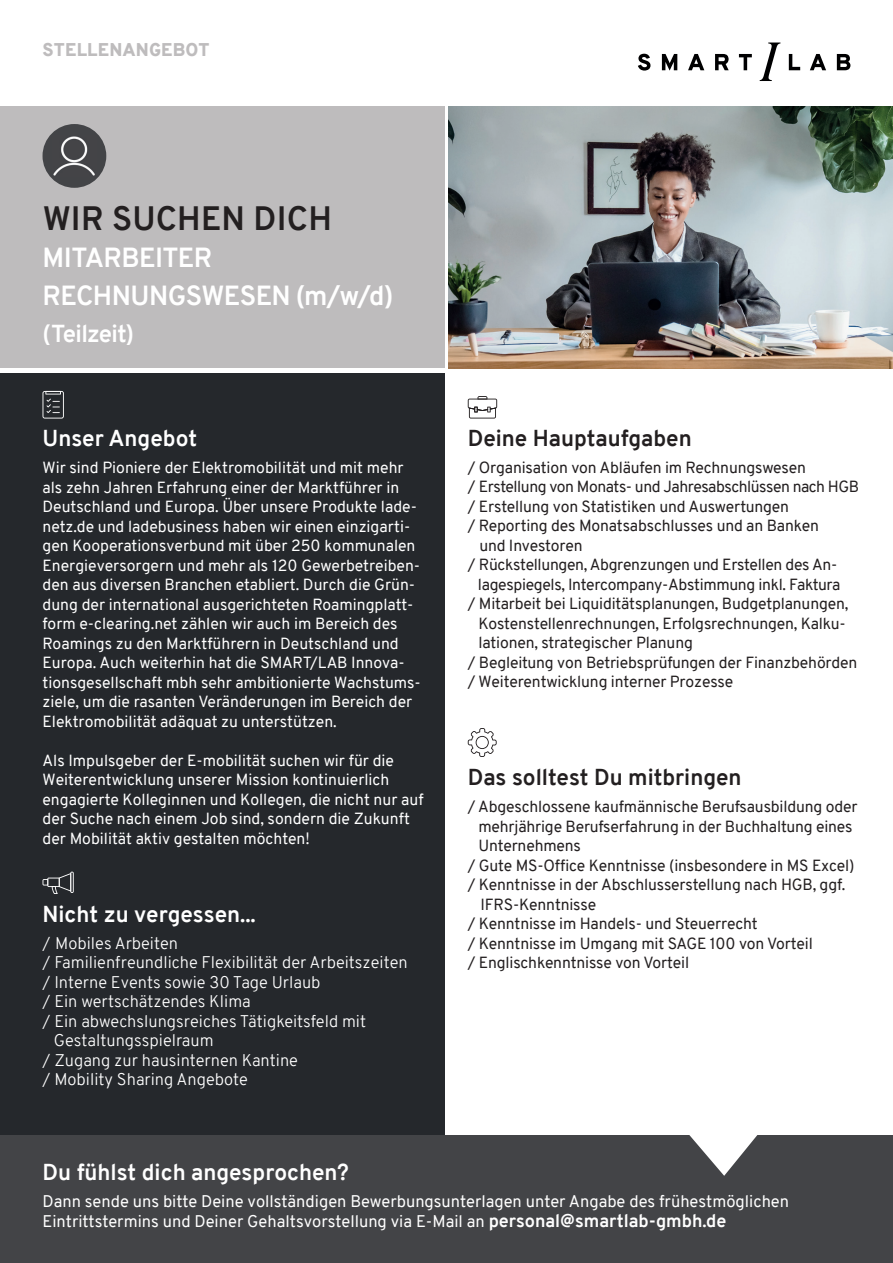
<style>
.page{position:relative;width:893px;height:1263px;background:#fff}
.page>*{position:absolute;margin:0;border:0;box-sizing:border-box;transform-origin:0 0}
.t1{font:700 33px "Overpass";letter-spacing:.005em;color:#231f20}
.t2{font:700 27px/37.5px "Overpass";letter-spacing:-.025em;color:#fff}
.t3{font:700 24px "Overpass";letter-spacing:-.025em;color:#fff}
.t4{font:700 22.5px "Overpass";color:#fff}
.t5{font:700 22.5px "Overpass";color:#231f20}
.t6{font:900 18px "Overpass";letter-spacing:.01em;color:#bebcbd}
.t7{font:300 16.5px "Overpass";color:#fff}
.t8{font:16.5px/19.5px "Overpass";color:#fff}
.t9{font:15.75px/19.5px "Overpass";color:#fff}
.t10{font:15.75px "Overpass";letter-spacing:-.01em;color:#231f20}
.t11{font:15.75px "Overpass";letter-spacing:-.03em;color:#231f20}
.s1{font-weight:700;font-size:18px}
</style>
<div class="page">
<div style="left:0;top:106px;width:444px;height:262px;background:#bebcbd"></div>
<svg style="left:638px;top:54px;width:12px;height:17px"></svg>
<svg style="left:662px;top:54px;width:15px;height:17px"></svg>
<svg style="left:688px;top:54px;width:16px;height:16px"></svg>
<svg style="left:715px;top:54px;width:14px;height:16px"></svg>
<svg style="left:739px;top:54px;width:13px;height:16px"></svg>
<svg style="left:789px;top:54px;width:11px;height:16px"></svg>
<svg style="left:810px;top:54px;width:16px;height:16px"></svg>
<svg style="left:837px;top:54px;width:13px;height:16px"></svg>
<svg style="left:760px;top:43px;width:20px;height:38px"></svg>
<div style="left:0;top:372px;width:444px;height:835px;background:#25282c"></div>
<svg style="left:43px;top:391px;width:21px;height:28px"></svg>
<svg style="left:43px;top:873px;width:27px;height:21px"></svg>
<svg style="left:70px;top:872px;width:4px;height:21px"></svg>
<hr style="left:71px;top:872px;width:2px;height:20px;background:#fff">
<div style="left:43px;top:124px;width:63px;height:64px;background:#434447;border-radius:50%"></div>
<img style="left:53px;top:136px;width:42px;height:40px">
<svg style="left:468px;top:396px;width:29px;height:23px"></svg>
<svg style="left:468px;top:728px;width:29px;height:29px"></svg>
<img style="left:449px;top:106px;width:444px;height:262px">
<div style="left:0;top:1135px;width:893px;height:128px;background:#434447"></div>
<svg style="left:689px;top:1135px;width:69px;height:41px"></svg>
<p class="t6" style="left:43px;top:37px;width:168px">STELLENANGEBOT</p>
<h1 class="t1" style="left:43px;top:195px;width:291px">WIR SUCHEN DICH</h1>
<h2 class="t2" style="left:43px;top:239px;width:352px">MITARBEITER<br>RECHNUNGSWESEN (m/w/d)</h2>
<h3 class="t3" style="left:43px;top:317px;width:93px">(Teilzeit)</h3>
<h3 class="t4" style="left:43px;top:422px;width:156px">Unser Angebot</h3>
<p class="t9" style="left:43px;top:458px;width:380px">Wir sind Pioniere der Elektromobilität und mit mehr als zehn Jahren Erfahrung einer der Marktführer in Deutschland und Europa. Über unsere Produkte lade&shy;netz.de und ladebusiness haben wir einen einzigarti&shy;gen Kooperationsverbund mit über 250 kommunalen Energieversorgern und mehr als 120 Gewerbetreiben&shy;den aus diversen Branchen etabliert. Durch die Grün&shy;dung der international ausgerichteten Roamingplatt&shy;form e-clearing.net zählen wir auch im Bereich des Roamings zu den Marktführern in Deutschland und Europa. Auch weiterhin hat die SMART/LAB Innova&shy;tionsgesellschaft mbh sehr ambitionierte Wachstums&shy;ziele, um die rasanten Veränderungen im Bereich der Elektromobilität adäquat zu unterstützen.</p>
<p class="t9" style="left:43px;top:750px;width:383px">Als Impulsgeber der E-mobilität suchen wir für die Weiterentwicklung unserer Mission kontinuierlich engagierte Kolleginnen und Kollegen, die nicht nur auf der Suche nach einem Job sind, sondern die Zukunft der Mobilität aktiv gestalten möchten!</p>
<h3 class="t4" style="left:43px;top:898px;width:215px">Nicht zu vergessen...</h3>
<p class="t7" style="left:43px;top:931px;width:137px">/ Mobiles Arbeiten</p>
<p class="t7" style="left:43px;top:950px;width:367px">/ Familienfreundliche Flexibilität der Arbeitszeiten</p>
<p class="t7" style="left:43px;top:970px;width:280px">/ Interne Events sowie 30 Tage Urlaub</p>
<p class="t7" style="left:43px;top:989px;width:210px">/ Ein wertschätzendes Klima</p>
<p class="t7" style="left:43px;top:1009px;width:325px">/ Ein abwechslungsreiches Tätigkeitsfeld mit</p>
<p class="t7" style="left:54px;top:1028px;width:161px">Gestaltungsspielraum</p>
<p class="t7" style="left:43px;top:1048px;width:257px">/ Zugang zur hausinternen Kantine</p>
<p class="t7" style="left:43px;top:1067px;width:207px">/ Mobility Sharing Angebote</p>
<h3 class="t5" style="left:468px;top:422px;width:226px">Deine Hauptaufgaben</h3>
<p class="t10" style="left:468px;top:456px;width:340px">/ Organisation von Abläufen im Rechnungswesen</p>
<p class="t11" style="left:468px;top:476px;width:393px">/ Erstellung von Monats- und Jahresabschlüssen nach HGB</p>
<p class="t10" style="left:468px;top:495px;width:323px">/ Erstellung von Statistiken und Auswertungen</p>
<p class="t10" style="left:468px;top:515px;width:353px">/ Reporting des Monatsabschlusses und an Banken</p>
<p class="t10" style="left:479px;top:534px;width:105px">und Investoren</p>
<p class="t10" style="left:468px;top:554px;width:371px">/ Rückstellungen, Abgrenzungen und Erstellen des An-</p>
<p class="t10" style="left:478px;top:573px;width:364px">lagespiegels, Intercompany-Abstimmung inkl. Faktura</p>
<p class="t10" style="left:468px;top:593px;width:382px">/ Mitarbeit bei Liquiditätsplanungen, Budgetplanungen,</p>
<p class="t10" style="left:478px;top:612px;width:369px">Kostenstellenrechnungen, Erfolgsrechnungen, Kalku-</p>
<p class="t10" style="left:478px;top:632px;width:216px">lationen, strategischer Planung</p>
<p class="t10" style="left:468px;top:651px;width:391px">/ Begleitung von Betriebsprüfungen der Finanzbehörden</p>
<p class="t10" style="left:468px;top:671px;width:267px">/ Weiterentwicklung interner Prozesse</p>
<h3 class="t5" style="left:468px;top:761px;width:275px">Das solltest Du mitbringen</h3>
<p class="t10" style="left:468px;top:795px;width:391px">/ Abgeschlossene kaufmännische Berufsausbildung oder</p>
<p class="t10" style="left:478px;top:815px;width:376px">mehrjährige Berufserfahrung in der Buchhaltung eines</p>
<p class="t10" style="left:478px;top:834px;width:104px">Unternehmens</p>
<p class="t10" style="left:468px;top:854px;width:388px">/ Gute MS-Office Kenntnisse (insbesondere in MS Excel)</p>
<p class="t10" style="left:468px;top:873px;width:379px">/ Kenntnisse in der Abschlusserstellung nach HGB, ggf.</p>
<p class="t10" style="left:480px;top:893px;width:117px">IFRS-Kenntnisse</p>
<p class="t10" style="left:468px;top:912px;width:292px">/ Kenntnisse im Handels- und Steuerrecht</p>
<p class="t10" style="left:468px;top:932px;width:347px">/ Kenntnisse im Umgang mit SAGE 100 von Vorteil</p>
<p class="t10" style="left:468px;top:951px;width:223px">/ Englischkenntnisse von Vorteil</p>
<h3 class="t4" style="left:43px;top:1156px;width:308px">Du fühlst dich angesprochen?</h3>
<p class="t8" style="left:43px;top:1192px;width:748px">Dann sende uns bitte Deine vollständigen Bewerbungsunterlagen unter Angabe des frühestmöglichen<br>Eintrittstermins und Deiner Gehaltsvorstellung via E-Mail an <span class="s1">personal@smartlab-gmbh.de</span></p>
</div>
